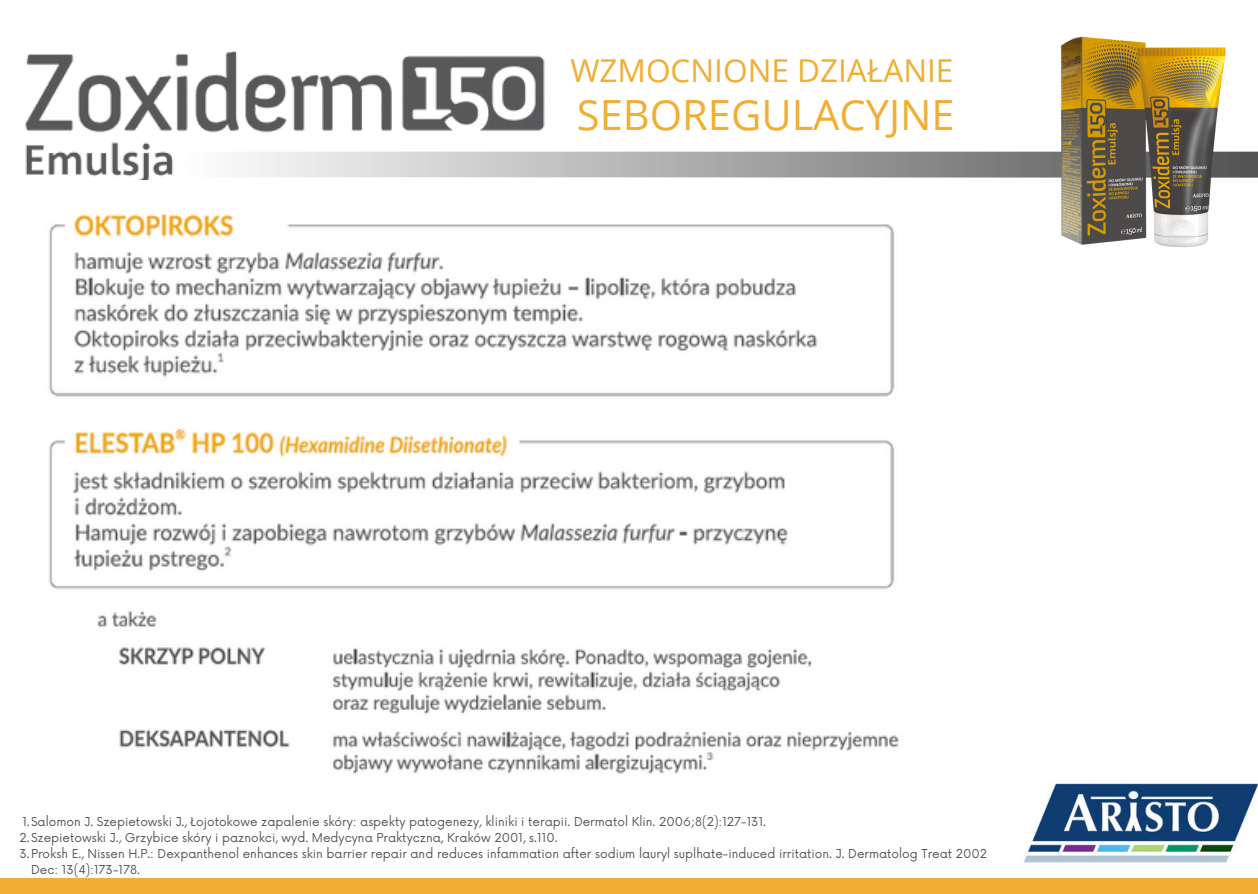
<style>
.page{position:relative;width:1258px;height:894px;background:#fff}
.page>*{position:absolute;margin:0;border:0;box-sizing:border-box;transform-origin:0 0}
.t1{font:41.7px "Open Sans";color:#f1ae31}
.t2{font:31.5px "Open Sans";color:#f1ae31}
.t3{font:12px "Now";color:#545454}
</style>
<div class="page">
<div style="left:0;top:877px;width:1258px;height:16px;background:#f1ae31"></div>
<img style="left:49px;top:214px;width:846px;height:376px">
<img style="left:1024px;top:783px;width:234px;height:80px">
<img style="left:97px;top:611px;width:802px;height:163px">
<svg style="left:546px;top:152px;width:712px;height:26px;background:#9e9e9e"></svg>
<img style="left:25px;top:50px;width:521px;height:129px">
<img style="left:1019px;top:36px;width:229px;height:212px">
<h2 class="t2" style="left:570px;top:49px;width:385px">WZMOCNIONE DZIAŁANIE</h2>
<h1 class="t1" style="left:577px;top:85px;width:379px">SEBOREGULACYJNE</h1>
<p class="t3" style="left:22px;top:814px;width:745px">1.Salomon J. Szepietowski J., Łojotokowe zapalenie skóry: aspekty patogenezy, kliniki i terapii. Dermatol Klin. 2006;8(2):127-131.</p>
<p class="t3" style="left:20px;top:830px;width:539px">2.Szepietowski J., Grzybice skóry i paznokci, wyd. Medycyna Praktyczna, Kraków 2001, s.110.</p>
<p class="t3" style="left:20px;top:846px;width:969px">3.Proksh E., Nissen H.P.: Dexpanthenol enhances skin barrier repair and reduces infammation after sodium lauryl suplhate-induced irritation. J. Dermatolog Treat 2002</p>
<p class="t3" style="left:31px;top:862px;width:110px">Dec: 13(4):173-178.</p>
</div>
